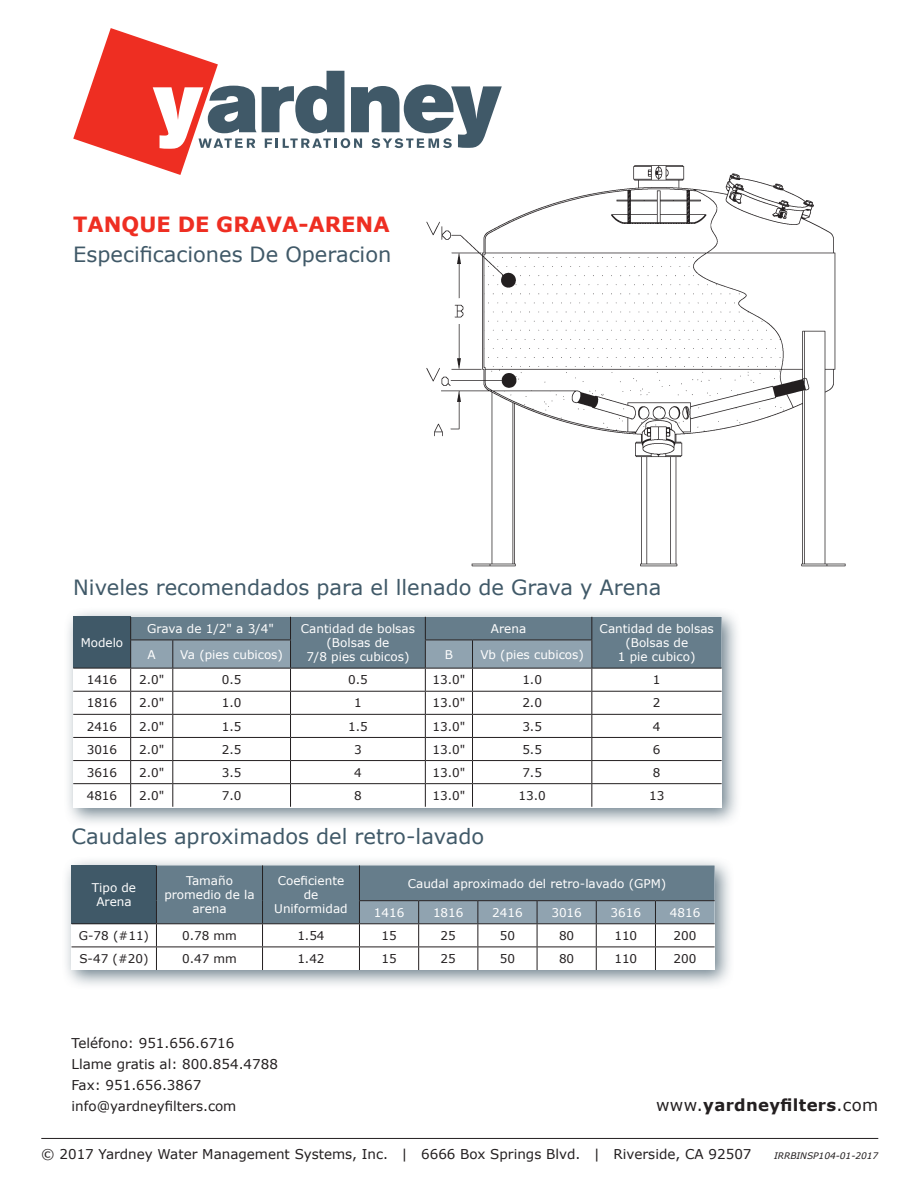
<style>
.page{position:relative;width:918px;height:1188px;background:#fff}
.page>*{position:absolute;margin:0;border:0;box-sizing:border-box;transform-origin:0 0}
.t1{font:21px "Verdana";color:#405968}
.t2{font:700 21px "Verdana";color:#ee2e22}
.t3{font:700 16.5px "Verdana";letter-spacing:.02em;color:#231f20}
.t4{font:13.5px/21px "Verdana";color:#231f20}
.t5{font:12px/14.1px "Verdana";color:#fff;text-align:center}
.t6{font:12px "Verdana";color:#231f20}
.t7{font:italic 9px "Verdana";color:#231f20}
.s1{font-weight:400}
</style>
<div class="page">
<hr style="left:41px;top:1138px;width:837px;height:1px;background:#231f20">
<img style="left:426px;top:165px;width:420px;height:402px">
<div style="left:63px;top:606px;width:679px;height:222px;background:#405968;opacity:.75"></div>
<div style="left:73px;top:617px;width:649px;height:191px;background:#fff"></div>
<div style="left:73px;top:617px;width:58px;height:51px;background:#405968"></div>
<hr style="left:73px;top:668px;width:58px;height:1px;background:#231f20">
<hr style="left:73px;top:691px;width:58px;height:1px;background:#231f20">
<hr style="left:73px;top:714px;width:58px;height:1px;background:#231f20">
<hr style="left:73px;top:737px;width:58px;height:1px;background:#231f20">
<hr style="left:73px;top:760px;width:58px;height:1px;background:#231f20">
<hr style="left:73px;top:783px;width:58px;height:1px;background:#231f20">
<svg style="left:130px;top:617px;width:592px;height:190px"></svg>
<div style="left:62px;top:855px;width:673px;height:135px;background:#405968;opacity:.75"></div>
<div style="left:72px;top:865px;width:643px;height:105px;background:#fff"></div>
<div style="left:72px;top:865px;width:84px;height:59px;background:#405968"></div>
<hr style="left:72px;top:923px;width:84px;height:1px;background:#231f20">
<hr style="left:72px;top:947px;width:84px;height:1px;background:#231f20">
<svg style="left:156px;top:865px;width:559px;height:105px"></svg>
<svg style="left:73px;top:28px;width:429px;height:147px"></svg>
<h1 class="t2" style="left:73px;top:210px;width:318px">TANQUE DE GRAVA-ARENA</h1>
<h1 class="t1" style="left:73px;top:240px;width:320px">Especificaciones De Operacion</h1>
<h1 class="t1" style="left:73px;top:573px;width:590px">Niveles recomendados para el llenado de Grava y Arena</h1>
<p class="t5" style="left:81px;top:636px;width:44px">Modelo</p>
<p class="t5" style="left:147px;top:621px;width:128px">Grava de 1/2" a 3/4"</p>
<p class="t5" style="left:301px;top:621px;width:116px">Cantidad de bolsas (Bolsas de<br>7/8 pies cubicos)</p>
<p class="t5" style="left:491px;top:621px;width:37px">Arena</p>
<p class="t5" style="left:600px;top:621px;width:116px">Cantidad de bolsas (Bolsas de</p>
<p class="t5" style="left:148px;top:647px;width:10px">A</p>
<p class="t5" style="left:180px;top:647px;width:104px">Va (pies cubicos)</p>
<p class="t5" style="left:445px;top:647px;width:10px">B</p>
<p class="t5" style="left:480px;top:647px;width:105px">Vb (pies cubicos)</p>
<p class="t5" style="left:618px;top:650px;width:79px">1 pie cubico)</p>
<p class="t6" style="left:87px;top:672px;width:32px">1416</p>
<p class="t6" style="left:139px;top:672px;width:27px">2.0"</p>
<p class="t6" style="left:222px;top:672px;width:21px">0.5</p>
<p class="t6" style="left:348px;top:672px;width:21px">0.5</p>
<p class="t6" style="left:433px;top:672px;width:34px">13.0"</p>
<p class="t6" style="left:522px;top:672px;width:21px">1.0</p>
<p class="t6" style="left:653px;top:672px;width:9px">1</p>
<p class="t6" style="left:87px;top:695px;width:32px">1816</p>
<p class="t6" style="left:139px;top:695px;width:27px">2.0"</p>
<p class="t6" style="left:222px;top:695px;width:21px">1.0</p>
<p class="t6" style="left:354px;top:695px;width:9px">1</p>
<p class="t6" style="left:433px;top:695px;width:34px">13.0"</p>
<p class="t6" style="left:522px;top:695px;width:21px">2.0</p>
<p class="t6" style="left:653px;top:695px;width:9px">2</p>
<p class="t6" style="left:87px;top:718px;width:32px">2416</p>
<p class="t6" style="left:139px;top:718px;width:27px">2.0"</p>
<p class="t6" style="left:222px;top:718px;width:21px">1.5</p>
<p class="t6" style="left:348px;top:718px;width:21px">1.5</p>
<p class="t6" style="left:433px;top:718px;width:34px">13.0"</p>
<p class="t6" style="left:522px;top:718px;width:21px">3.5</p>
<p class="t6" style="left:653px;top:718px;width:9px">4</p>
<p class="t6" style="left:87px;top:741px;width:32px">3016</p>
<p class="t6" style="left:139px;top:741px;width:27px">2.0"</p>
<p class="t6" style="left:222px;top:741px;width:21px">2.5</p>
<p class="t6" style="left:354px;top:741px;width:9px">3</p>
<p class="t6" style="left:433px;top:741px;width:34px">13.0"</p>
<p class="t6" style="left:522px;top:741px;width:21px">5.5</p>
<p class="t6" style="left:653px;top:741px;width:9px">6</p>
<p class="t6" style="left:87px;top:764px;width:32px">3616</p>
<p class="t6" style="left:139px;top:764px;width:27px">2.0"</p>
<p class="t6" style="left:222px;top:764px;width:21px">3.5</p>
<p class="t6" style="left:354px;top:764px;width:9px">4</p>
<p class="t6" style="left:433px;top:764px;width:34px">13.0"</p>
<p class="t6" style="left:522px;top:764px;width:21px">7.5</p>
<p class="t6" style="left:653px;top:764px;width:9px">8</p>
<p class="t6" style="left:87px;top:787px;width:32px">4816</p>
<p class="t6" style="left:139px;top:787px;width:27px">2.0"</p>
<p class="t6" style="left:222px;top:787px;width:21px">7.0</p>
<p class="t6" style="left:354px;top:787px;width:9px">8</p>
<p class="t6" style="left:433px;top:787px;width:34px">13.0"</p>
<p class="t6" style="left:519px;top:787px;width:29px">13.0</p>
<p class="t6" style="left:649px;top:787px;width:17px">13</p>
<h1 class="t1" style="left:72px;top:822px;width:414px">Caudales aproximados del retro-lavado</h1>
<p class="t5" style="left:92px;top:881px;width:46px">Tipo de<br>Arena</p>
<p class="t5" style="left:164px;top:874px;width:92px">Tamaño promedio de la arena</p>
<p class="t5" style="left:274px;top:874px;width:75px">Coeficiente de<br>Uniformidad</p>
<p class="t5" style="left:408px;top:876px;width:260px">Caudal aproximado del retro-lavado (GPM)</p>
<p class="t5" style="left:374px;top:905px;width:32px">1416</p>
<p class="t5" style="left:433px;top:905px;width:32px">1816</p>
<p class="t5" style="left:492px;top:905px;width:32px">2416</p>
<p class="t5" style="left:551px;top:905px;width:32px">3016</p>
<p class="t5" style="left:611px;top:905px;width:32px">3616</p>
<p class="t5" style="left:670px;top:905px;width:32px">4816</p>
<p class="t6" style="left:79px;top:927px;width:72px">G-78 (#11)</p>
<p class="t6" style="left:182px;top:927px;width:56px">0.78 mm</p>
<p class="t6" style="left:297px;top:927px;width:29px">1.54</p>
<p class="t6" style="left:381px;top:927px;width:17px">15</p>
<p class="t6" style="left:441px;top:927px;width:17px">25</p>
<p class="t6" style="left:500px;top:927px;width:17px">50</p>
<p class="t6" style="left:559px;top:927px;width:17px">80</p>
<p class="t6" style="left:614px;top:927px;width:24px">110</p>
<p class="t6" style="left:674px;top:927px;width:24px">200</p>
<p class="t6" style="left:79px;top:950px;width:71px">S-47 (#20)</p>
<p class="t6" style="left:182px;top:950px;width:56px">0.47 mm</p>
<p class="t6" style="left:297px;top:950px;width:29px">1.42</p>
<p class="t6" style="left:381px;top:950px;width:17px">15</p>
<p class="t6" style="left:441px;top:950px;width:17px">25</p>
<p class="t6" style="left:500px;top:950px;width:17px">50</p>
<p class="t6" style="left:559px;top:950px;width:17px">80</p>
<p class="t6" style="left:614px;top:950px;width:24px">110</p>
<p class="t6" style="left:674px;top:950px;width:24px">200</p>
<p class="t4" style="left:72px;top:1032px;width:208px">Teléfono: 951.656.6716<br>Llame gratis al: 800.854.4788<br>Fax: 951.656.3867 info@yardneyfilters.com</p>
<h2 class="t3" style="left:656px;top:1093px;width:224px"><span class="s1">www.</span>yardneyfilters<span class="s1">.com</span></h2>
<p class="t4" style="left:41px;top:1144px;width:712px">© 2017 Yardney Water Management Systems, Inc. | 6666 Box Springs Blvd. | Riverside, CA 92507</p>
<p class="t7" style="left:774px;top:1150px;width:106px">IRRBINSP104-01-2017</p>
</div>
